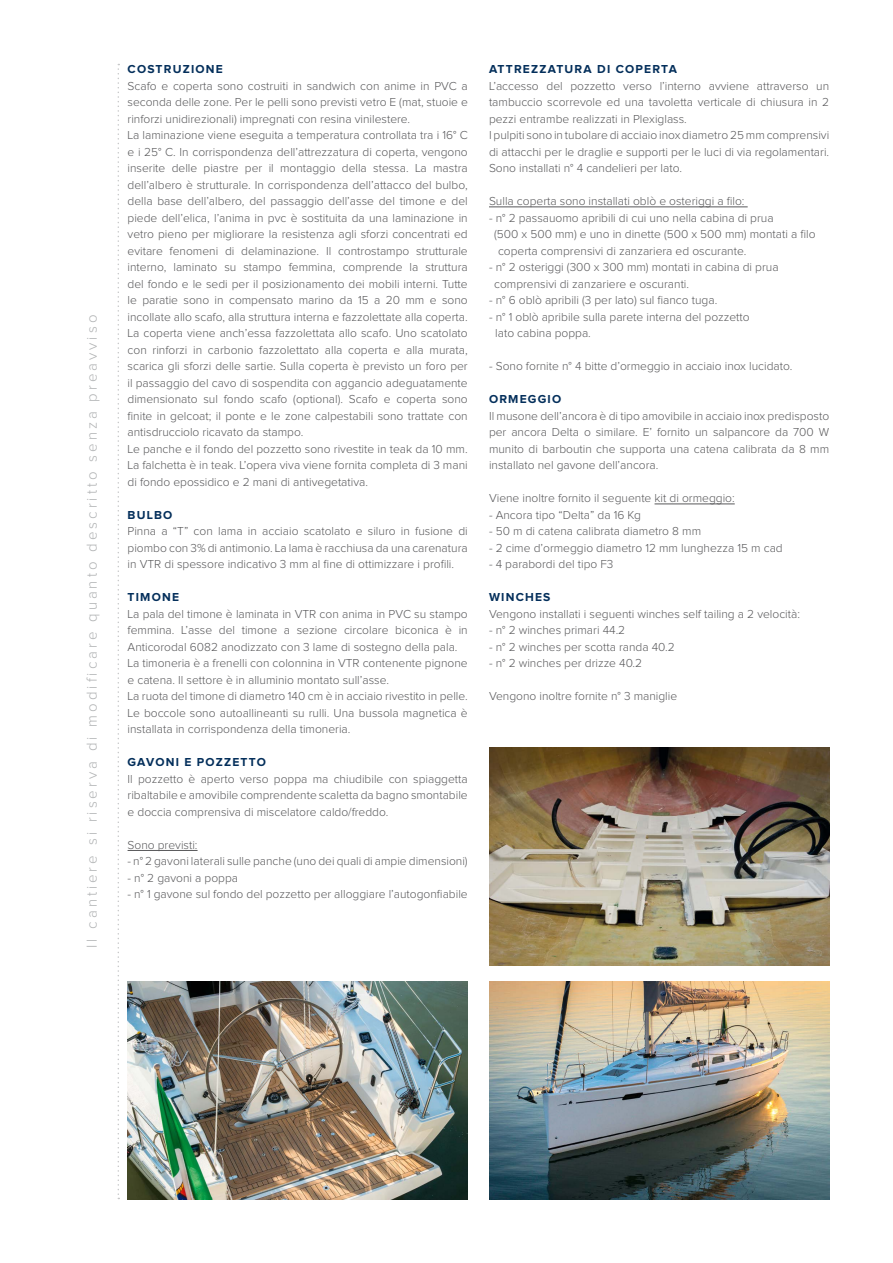
<style>
.page{position:relative;width:893px;height:1263px;background:#fff}
.page>*{position:absolute;margin:0;border:0;box-sizing:border-box;transform-origin:0 0}
.t1{font:300 15px "Proxima Nova";letter-spacing:.2em;color:#b1b3b4}
.Testo{font:300 12px/16.5px "Proxima Nova";color:#58585a;text-align:justify}
.Testo-2{font:700 12px "Proxima Nova";letter-spacing:.1em;color:#042f5b}
</style>
<div class="page">
<hr style="left:128px;top:850px;width:70px;height:1px;background:#58585a">
<hr style="left:489px;top:207px;width:259px;height:1px;background:#58585a">
<hr style="left:655px;top:504px;width:80px;height:1px;background:#58585a">
<svg style="left:118px;top:64px;width:1px;height:1135px"></svg>
<img style="left:489px;top:748px;width:340px;height:217px">
<img style="left:128px;top:982px;width:340px;height:217px">
<img style="left:489px;top:982px;width:340px;height:217px">
<p class="t1" style="left:85px;top:948px;width:635px;rotate:-90deg">Il cantiere si riserva di modificare quanto descritto senza preavviso</p>
<p class="Testo-2" style="left:128px;top:64px;width:97px">COSTRUZIONE</p>
<p class="Testo" style="left:128px;top:78px;width:342px">Scafo e coperta sono costruiti in sandwich con anime in PVC a seconda delle zone. Per le pelli sono previsti vetro E (mat, stuoie e rinforzi unidirezionali) impregnati con resina vinilestere.</p>
<p class="Testo" style="left:128px;top:128px;width:342px">La laminazione viene eseguita a temperatura controllata tra i 16° C e i 25° C. In corrispondenza dell’attrezzatura di coperta, vengono inserite delle piastre per il montaggio della stessa. La mastra dell’albero è strutturale. In corrispondenza dell’attacco del bulbo, della base dell’albero, del passaggio dell’asse del timone e del piede dell’elica, l’anima in pvc è sostituita da una laminazione in vetro pieno per migliorare la resistenza agli sforzi concentrati ed evitare fenomeni di delaminazione. Il controstampo strutturale interno, laminato su stampo femmina, comprende la struttura del fondo e le sedi per il posizionamento dei mobili interni. Tutte le paratie sono in compensato marino da 15 a 20 mm e sono incollate allo scafo, alla struttura interna e fazzolettate alla coperta.<br>La coperta viene anch’essa fazzolettata allo scafo. Uno scatolato con rinforzi in carbonio fazzolettato alla coperta e alla murata, scarica gli sforzi delle sartie. Sulla coperta è previsto un foro per il passaggio del cavo di sospendita con aggancio adeguatamente dimensionato sul fondo scafo (optional). Scafo e coperta sono finite in gelcoat; il ponte e le zone calpestabili sono trattate con antisdrucciolo ricavato da stampo.</p>
<p class="Testo" style="left:128px;top:441px;width:342px">Le panche e il fondo del pozzetto sono rivestite in teak da 10 mm.<br>La falchetta è in teak. L’opera viva viene fornita completa di 3 mani di fondo epossidico e 2 mani di antivegetativa.</p>
<p class="Testo-2" style="left:128px;top:509px;width:46px">BULBO</p>
<p class="Testo" style="left:128px;top:524px;width:342px">Pinna a “T” con lama in acciaio scatolato e siluro in fusione di piombo con 3% di antimonio. La lama è racchiusa da una carenatura in VTR di spessore indicativo 3 mm al fine di ottimizzare i profili.</p>
<p class="Testo-2" style="left:128px;top:592px;width:53px">TIMONE</p>
<p class="Testo" style="left:128px;top:606px;width:342px">La pala del timone è laminata in VTR con anima in PVC su stampo femmina. L’asse del timone a sezione circolare biconica è in Anticorodal 6082 anodizzato con 3 lame di sostegno della pala.</p>
<p class="Testo" style="left:128px;top:656px;width:342px">La timoneria è a frenelli con colonnina in VTR contenente pignone e catena. Il settore è in alluminio montato sull’asse.</p>
<p class="Testo" style="left:128px;top:689px;width:342px">La ruota del timone di diametro 140 cm è in acciaio rivestito in pelle.</p>
<p class="Testo" style="left:128px;top:705px;width:342px">Le boccole sono autoallineanti su rulli. Una bussola magnetica è installata in corrispondenza della timoneria.</p>
<p class="Testo-2" style="left:128px;top:757px;width:140px">GAVONI E POZZETTO</p>
<p class="Testo" style="left:128px;top:771px;width:342px">Il pozzetto è aperto verso poppa ma chiudibile con spiaggetta ribaltabile e amovibile comprendente scaletta da bagno smontabile</p>
<p class="Testo" style="left:128px;top:804px;width:262px">e doccia comprensiva di miscelatore caldo/freddo.</p>
<p class="Testo" style="left:128px;top:837px;width:71px">Sono previsti:</p>
<p class="Testo" style="left:128px;top:854px;width:342px">- n° 2 gavoni laterali sulle panche (uno dei quali di ampie dimensioni)</p>
<p class="Testo" style="left:128px;top:870px;width:112px">- n° 2 gavoni a poppa</p>
<p class="Testo" style="left:128px;top:887px;width:342px">- n° 1 gavone sul fondo del pozzetto per alloggiare l’autogonfiabile</p>
<p class="Testo-2" style="left:489px;top:64px;width:189px">ATTREZZATURA DI COPERTA</p>
<p class="Testo" style="left:489px;top:78px;width:342px">L’accesso del pozzetto verso l’interno avviene attraverso un tambuccio scorrevole ed una tavoletta verticale di chiusura in 2 pezzi entrambe realizzati in Plexiglass.</p>
<p class="Testo" style="left:489px;top:128px;width:342px">I pulpiti sono in tubolare di acciaio inox diametro 25 mm comprensivi di attacchi per le draglie e supporti per le luci di via regolamentari.</p>
<p class="Testo" style="left:489px;top:161px;width:195px">Sono installati n° 4 candelieri per lato.</p>
<p class="Testo" style="left:489px;top:194px;width:257px">Sulla coperta sono installati oblò e osteriggi a filo:</p>
<p class="Testo" style="left:489px;top:210px;width:286px">- n° 2 passauomo apribili di cui uno nella cabina di prua</p>
<p class="Testo" style="left:498px;top:227px;width:319px;text-indent:-4px">(500 x 500 mm) e uno in dinette (500 x 500 mm) montati a filo coperta comprensivi di zanzariera ed oscurante.</p>
<p class="Testo" style="left:489px;top:260px;width:291px">- n° 2 osteriggi (300 x 300 mm) montati in cabina di prua</p>
<p class="Testo" style="left:494px;top:276px;width:197px">comprensivi di zanzariere e oscuranti.</p>
<p class="Testo" style="left:489px;top:293px;width:230px">- n° 6 oblò apribili (3 per lato) sul fianco tuga.</p>
<p class="Testo" style="left:489px;top:309px;width:262px">- n° 1 oblò apribile sulla parete interna del pozzetto</p>
<p class="Testo" style="left:495px;top:326px;width:97px">lato cabina poppa.</p>
<p class="Testo" style="left:489px;top:359px;width:305px">- Sono fornite n° 4 bitte d’ormeggio in acciaio inox lucidato.</p>
<p class="Testo-2" style="left:489px;top:394px;width:74px">ORMEGGIO</p>
<p class="Testo" style="left:489px;top:408px;width:342px">Il musone dell’ancora è di tipo amovibile in acciaio inox predisposto per ancora Delta o similare. E’ fornito un salpancore da 700 W munito di barboutin che supporta una catena calibrata da 8 mm installato nel gavone dell’ancora.</p>
<p class="Testo" style="left:489px;top:491px;width:247px">Viene inoltre fornito il seguente kit di ormeggio:</p>
<p class="Testo" style="left:489px;top:507px;width:153px">- Ancora tipo “Delta” da 16 Kg</p>
<p class="Testo" style="left:489px;top:524px;width:214px">- 50 m di catena calibrata diametro 8 mm</p>
<p class="Testo" style="left:489px;top:540px;width:295px">- 2 cime d’ormeggio diametro 12 mm lunghezza 15 m cad</p>
<p class="Testo" style="left:489px;top:557px;width:126px">- 4 parabordi del tipo F3</p>
<p class="Testo-2" style="left:489px;top:592px;width:63px">WINCHES</p>
<p class="Testo" style="left:489px;top:606px;width:312px">Vengono installati i seguenti winches self tailing a 2 velocità:</p>
<p class="Testo" style="left:489px;top:623px;width:138px">- n° 2 winches primari 44.2</p>
<p class="Testo" style="left:489px;top:639px;width:187px">- n° 2 winches per scotta randa 40.2</p>
<p class="Testo" style="left:489px;top:656px;width:155px">- n° 2 winches per drizze 40.2</p>
<p class="Testo" style="left:489px;top:689px;width:190px">Vengono inoltre fornite n° 3 maniglie</p>
</div>
